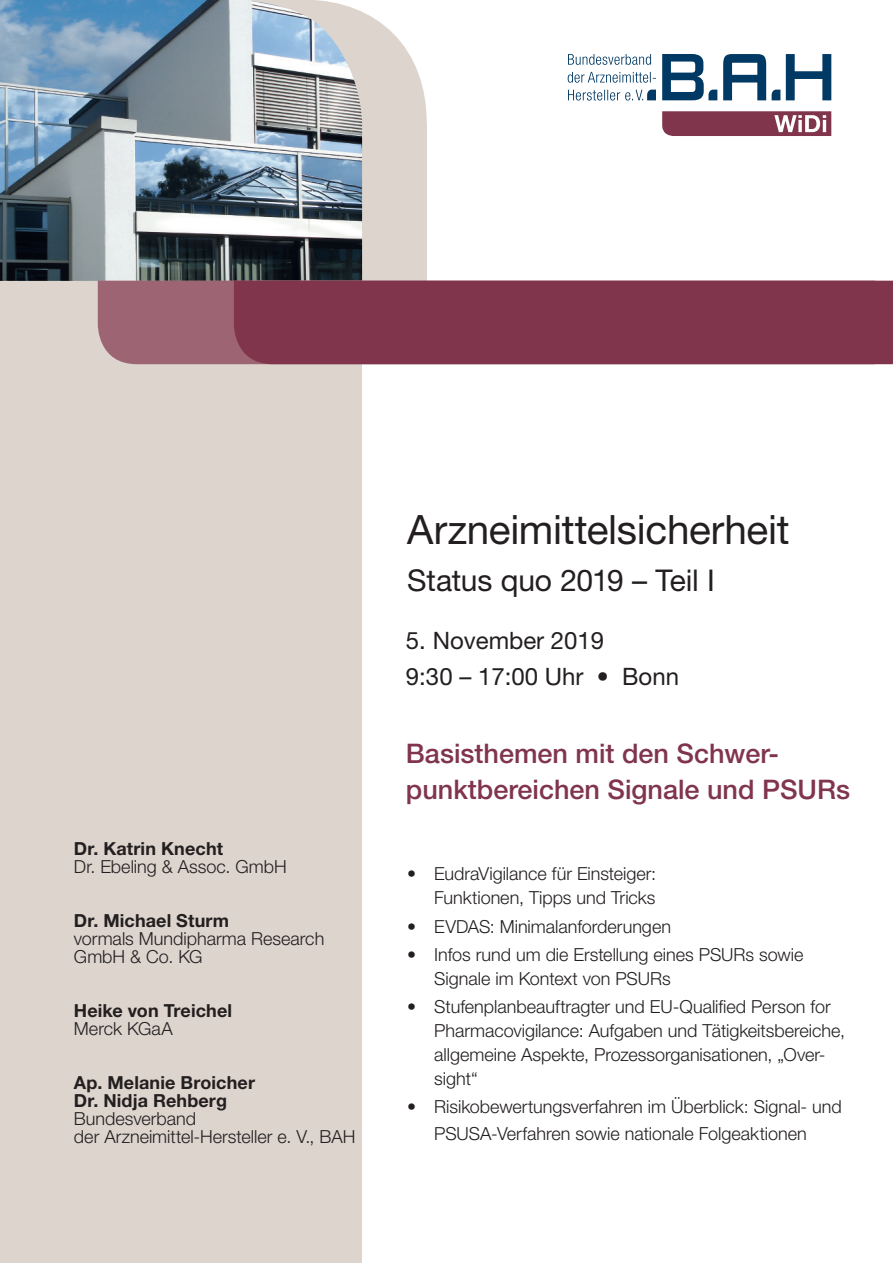
<style>
.page{position:relative;width:893px;height:1263px;background:#fff}
.page>*{position:absolute;margin:0;border:0;box-sizing:border-box;transform-origin:0 0}
.t1{font:40.5px "Helvetica Neue LT Std";letter-spacing:-.01em;color:#231f20}
.t2{font:30px "Helvetica Neue LT Std";letter-spacing:-.01em;color:#231f20}
.t3{font:500 27px/36px "Helvetica Neue LT Std";color:#80354d}
.t4{font:24px/36px "Helvetica Neue LT Std";color:#231f20}
.t5{font:300 18px/24px "Helvetica Neue LT Std";color:#231f20}
.t6{font:700 18px/18px "Helvetica Neue LT Std";letter-spacing:.005em;color:#231f20}
</style>
<div class="page">
<div style="left:0;top:0;width:427px;height:302px;background:#dcd4cd"></div>
<img style="left:0;top:0;width:362px;height:281px">
<svg style="left:786px;top:54px;width:45px;height:46px"></svg>
<svg style="left:723px;top:54px;width:43px;height:46px"></svg>
<svg style="left:772px;top:90px;width:8px;height:10px"></svg>
<svg style="left:662px;top:54px;width:55px;height:46px"></svg>
<svg style="left:568px;top:90px;width:88px;height:11px"></svg>
<svg style="left:568px;top:72px;width:88px;height:11px"></svg>
<svg style="left:568px;top:54px;width:83px;height:11px"></svg>
<svg style="left:662px;top:111px;width:169px;height:25px;background:#904e63"></svg>
<svg style="left:234px;top:0;width:193px;height:124px"></svg>
<div style="left:0;top:282px;width:361px;height:981px;background:#dcd4cd"></div>
<div style="left:98px;top:282px;width:136px;height:82px;background:#9d6573"></div>
<div style="left:234px;top:281px;width:659px;height:83px;background:#80354d"></div>
<img style="left:0;top:281px;width:362px;height:1px">
<p class="t6" style="left:74px;top:839px;width:151px">Dr. Katrin Knecht</p>
<p class="t5" style="left:74px;top:854px;width:214px">Dr. Ebeling &amp; Assoc. GmbH</p>
<p class="t6" style="left:74px;top:911px;width:157px">Dr. Michael Sturm</p>
<p class="t5" style="left:74px;top:929px;width:252px;line-height:18px">vormals Mundipharma Research<br>GmbH &amp; Co. KG</p>
<p class="t6" style="left:74px;top:1001px;width:160px">Heike von Treichel</p>
<p class="t5" style="left:74px;top:1016px;width:100px">Merck KGaA</p>
<p class="t6" style="left:74px;top:1073px;width:183px">Ap. Melanie Broicher<br>Dr. Nidja Rehberg</p>
<p class="t5" style="left:74px;top:1109px;width:283px;line-height:18px">Bundesverband<br>der Arzneimittel-Hersteller e. V., BAH</p>
<h1 class="t1" style="left:407px;top:505px;width:384px">Arzneimittelsicherheit</h1>
<h2 class="t2" style="left:407px;top:563px;width:309px">Status quo 2019 – Teil I</h2>
<h3 class="t4" style="left:406px;top:622px;width:275px">5. November 2019<br>9:30 – 17:00 Uhr • Bonn</h3>
<h3 class="t3" style="left:406px;top:735px;width:446px">Basisthemen mit den Schwer&shy;punktbereichen Signale und PSURs</h3>
<p class="t5" style="left:407px;top:861px;width:251px;text-align:right">• EudraVigilance für Einsteiger:<br>Funktionen, Tipps und Tricks</p>
<p class="t5" style="left:407px;top:914px;width:265px">• EVDAS: Minimalanforderungen</p>
<p class="t5" style="left:434px;top:942px;width:371px;text-indent:-27px">• Infos rund um die Erstellung eines PSURs sowie<br>Signale im Kontext von PSURs</p>
<p class="t5" style="left:434px;top:994px;width:412px;text-indent:-27px">• Stufenplanbeauftragter und EU-Qualified Person for Pharmacovigilance: Aufgaben und Tätigkeitsbereiche, allgemeine Aspekte, Prozessorganisationen, „Over&shy;sight“</p>
<p class="t5" style="left:407px;top:1093px;width:436px;line-height:27px;text-align:center">• Risikobewertungsverfahren im Überblick: Signal- und<br>PSUSA-Verfahren sowie nationale Folgeaktionen</p>
</div>
